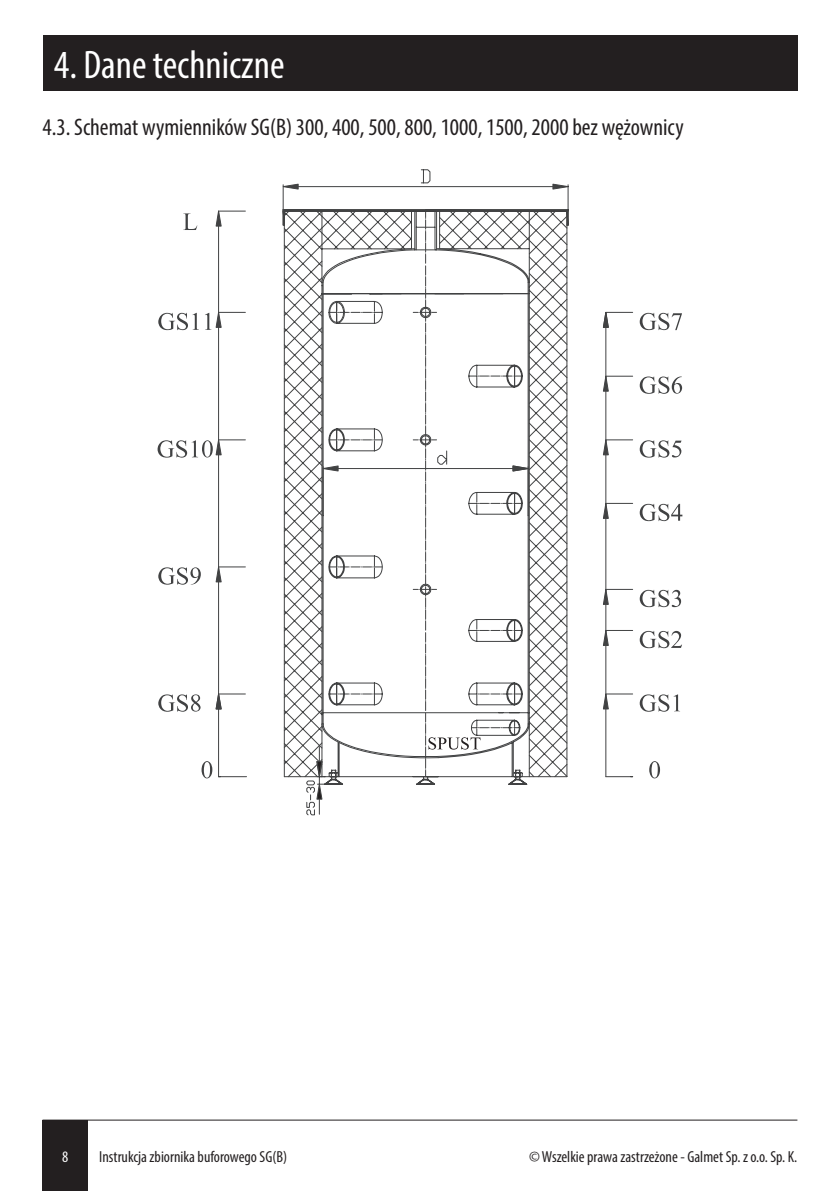
<style>
.page{position:relative;width:840px;height:1191px;background:#fff}
.page>*{position:absolute;margin:0;border:0;box-sizing:border-box;transform-origin:0 0}
.t1{font:condensed 40px "Myriad Pro";color:#fff}
.t2{font:condensed 24px "Myriad Pro";color:#231f20}
.t3{font:condensed 16px "Myriad Pro";color:#231f20}
.t4{font:condensed 16px "Myriad Pro";color:#fff}
</style>
<div class="page">
<hr style="left:43px;top:1119px;width:754px;height:1px;background:#231f20">
<div style="left:43px;top:1120px;width:45px;height:71px;background:#231f20"></div>
<div style="left:43px;top:35px;width:754px;height:56px;background:#231f20"></div>
<svg style="left:222px;top:210px;width:411px;height:567px"></svg>
<hr style="left:321px;top:211px;width:1px;height:71px;background:#414243">
<svg style="left:277px;top:183px;width:296px;height:65px"></svg>
<svg style="left:322px;top:169px;width:247px;height:347px"></svg>
<svg style="left:306px;top:465px;width:227px;height:351px"></svg>
<svg style="left:479px;top:769px;width:78px;height:38px"></svg>
<svg style="left:394px;top:776px;width:77px;height:33px"></svg>
<svg style="left:302px;top:760px;width:69px;height:43px"></svg>
<svg style="left:157px;top:210px;width:65px;height:568px"></svg>
<svg style="left:602px;top:688px;width:7px;height:22px"></svg>
<svg style="left:602px;top:624px;width:7px;height:22px"></svg>
<svg style="left:602px;top:583px;width:7px;height:22px"></svg>
<svg style="left:602px;top:497px;width:7px;height:22px"></svg>
<svg style="left:602px;top:434px;width:7px;height:22px"></svg>
<svg style="left:602px;top:370px;width:7px;height:22px"></svg>
<svg style="left:649px;top:761px;width:10px;height:17px"></svg>
<svg style="left:639px;top:694px;width:40px;height:17px"></svg>
<svg style="left:639px;top:631px;width:42px;height:17px"></svg>
<svg style="left:639px;top:590px;width:41px;height:17px"></svg>
<svg style="left:639px;top:504px;width:43px;height:17px"></svg>
<svg style="left:639px;top:440px;width:42px;height:17px"></svg>
<svg style="left:639px;top:376px;width:42px;height:18px"></svg>
<svg style="left:639px;top:313px;width:42px;height:17px"></svg>
<svg style="left:602px;top:306px;width:7px;height:22px"></svg>
<svg style="left:428px;top:737px;width:52px;height:12px"></svg>
<hr style="left:605px;top:327px;width:1px;height:449px;background:#414243">
<h1 class="t1" style="left:54px;top:41px;width:232px">4. Dane techniczne</h1>
<h2 class="t2" style="left:43px;top:113px;width:642px">4.3. Schemat wymienników SG(B) 300, 400, 500, 800, 1000, 1500, 2000 bez wężownicy</h2>
<p class="t4" style="left:62px;top:1146px;width:8px">8</p>
<p class="t3" style="left:99px;top:1146px;width:189px">Instrukcja zbiornika buforowego SG(B)</p>
<p class="t3" style="left:528px;top:1146px;width:270px">© Wszelkie prawa zastrzeżone - Galmet Sp. z o.o. Sp. K.</p>
</div>
